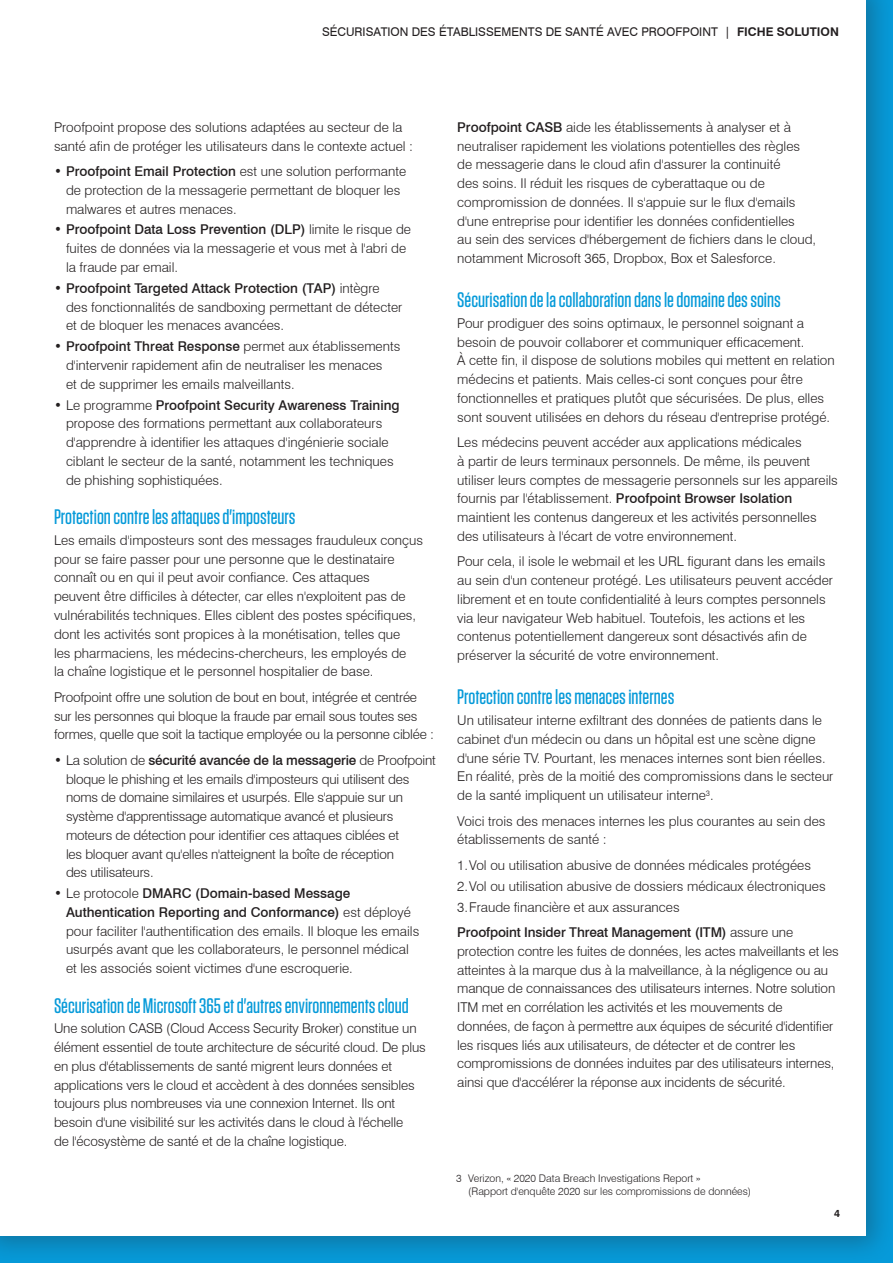
<style>
.page{position:relative;width:893px;height:1263px;background:#fff}
.page>*{position:absolute;margin:0;border:0;box-sizing:border-box;transform-origin:0 0}
.t1{font:500 21px "Tungsten";color:#069ad9}
.t2{font:300 13.5px/18.8px "Swiss 721 BT";color:#231f20}
.t3{font:12px "Swiss 721 BT";color:#231f20}
.t4{font:300 10.5px/13.5px "Swiss 721 BT";color:#231f20}
.t5{font:700 10.5px "Swiss 721 BT";color:#231f20}
.s1{font-weight:700}
.s2{font-weight:500}
</style>
<div class="page">
<div style="left:0;top:0;width:893px;height:1263px;background:#231f20;opacity:.3"></div>
<div style="left:0;top:0;width:866px;height:1236px;background:#fff"></div>
<p class="t3" style="left:322px;top:25px;width:518px">SÉCURISATION DES ÉTABLISSEMENTS DE SANTÉ AVEC PROOFPOINT | <span class="s1">FICHE SOLUTION</span></p>
<p class="t2" style="left:54px;top:117px;width:361px">Proofpoint propose des solutions adaptées au secteur de la santé afin de protéger les utilisateurs dans le contexte actuel :</p>
<p class="t2" style="left:66px;top:162px;width:342px;text-indent:-12px">• <span class="s2">Proofpoint Email Protection</span> est une solution performante de protection de la messagerie permettant de bloquer les malwares et autres menaces.</p>
<p class="t2" style="left:66px;top:220px;width:346px;text-indent:-12px">• <span class="s2">Proofpoint Data Loss Prevention (DLP)</span> limite le risque de fuites de données via la messagerie et vous met à l'abri de la fraude par email.</p>
<p class="t2" style="left:66px;top:279px;width:338px;text-indent:-12px">• <span class="s2">Proofpoint Targeted Attack Protection (TAP)</span> intègre des fonctionnalités de sandboxing permettant de détecter et de bloquer les menaces avancées.</p>
<p class="t2" style="left:66px;top:337px;width:336px;text-indent:-12px">• <span class="s2">Proofpoint Threat Response</span> permet aux établissements d'intervenir rapidement afin de neutraliser les menaces<br>et de supprimer les emails malveillants.</p>
<p class="t2" style="left:66px;top:395px;width:335px;text-indent:-12px">• Le programme <span class="s2">Proofpoint Security Awareness Training </span>propose des formations permettant aux collaborateurs d'apprendre à identifier les attaques d'ingénierie sociale ciblant le secteur de la santé, notamment les techniques de phishing sophistiquées.</p>
<h1 class="t1" style="left:54px;top:506px;width:243px">Protection contre les attaques d'imposteurs</h1>
<p class="t2" style="left:54px;top:531px;width:371px">Les emails d'imposteurs sont des messages frauduleux conçus pour se faire passer pour une personne que le destinataire connaît ou en qui il peut avoir confiance. Ces attaques<br>peuvent être difficiles à détecter, car elles n'exploitent pas de vulnérabilités techniques. Elles ciblent des postes spécifiques, dont les activités sont propices à la monétisation, telles que<br>les pharmaciens, les médecins-chercheurs, les employés de<br>la chaîne logistique et le personnel hospitalier de base.</p>
<p class="t2" style="left:54px;top:687px;width:381px">Proofpoint offre une solution de bout en bout, intégrée et centrée sur les personnes qui bloque la fraude par email sous toutes ses formes, quelle que soit la tactique employée ou la personne ciblée :</p>
<p class="t2" style="left:66px;top:750px;width:371px;text-indent:-12px">• La solution de <span class="s2">sécurité avancée de la messagerie</span> de Proofpoint bloque le phishing et les emails d'imposteurs qui utilisent des noms de domaine similaires et usurpés. Elle s'appuie sur un système d'apprentissage automatique avancé et plusieurs moteurs de détection pour identifier ces attaques ciblées et<br>les bloquer avant qu'elles n'atteignent la boîte de réception<br>des utilisateurs.</p>
<p class="t2" style="left:66px;top:884px;width:355px;text-indent:-12px">• Le protocole <span class="s2">DMARC (Domain-based Message Authentication Reporting and Conformance)</span> est déployé pour faciliter l'authentification des emails. Il bloque les emails usurpés avant que les collaborateurs, le personnel médical et les associés soient victimes d'une escroquerie.</p>
<h1 class="t1" style="left:54px;top:994px;width:356px">Sécurisation de Microsoft 365 et d'autres environnements cloud</h1>
<p class="t2" style="left:54px;top:1019px;width:373px">Une solution CASB (Cloud Access Security Broker) constitue un élément essentiel de toute architecture de sécurité cloud. De plus en plus d'établissements de santé migrent leurs données et applications vers le cloud et accèdent à des données sensibles toujours plus nombreuses via une connexion Internet. Ils ont besoin d'une visibilité sur les activités dans le cloud à l'échelle<br>de l'écosystème de santé et de la chaîne logistique.</p>
<p class="t2" style="left:457px;top:117px;width:360px"><span class="s2">Proofpoint CASB</span> aide les établissements à analyser et à neutraliser rapidement les violations potentielles des règles de messagerie dans le cloud afin d'assurer la continuité<br>des soins. Il réduit les risques de cyberattaque ou de compromission de données. Il s'appuie sur le flux d'emails d'une entreprise pour identifier les données confidentielles<br>au sein des services d'hébergement de fichiers dans le cloud, notamment Microsoft 365, Dropbox, Box et Salesforce.</p>
<h1 class="t1" style="left:457px;top:289px;width:325px">Sécurisation de la collaboration dans le domaine des soins</h1>
<p class="t2" style="left:457px;top:314px;width:379px">Pour prodiguer des soins optimaux, le personnel soignant a besoin de pouvoir collaborer et communiquer efficacement.<br>À cette fin, il dispose de solutions mobiles qui mettent en relation médecins et patients. Mais celles-ci sont conçues pour être fonctionnelles et pratiques plutôt que sécurisées. De plus, elles sont souvent utilisées en dehors du réseau d'entreprise protégé.</p>
<p class="t2" style="left:457px;top:433px;width:382px">Les médecins peuvent accéder aux applications médicales<br>à partir de leurs terminaux personnels. De même, ils peuvent utiliser leurs comptes de messagerie personnels sur les appareils fournis par l'établissement. <span class="s2">Proofpoint Browser Isolation </span>maintient les contenus dangereux et les activités personnelles des utilisateurs à l'écart de votre environnement.</p>
<p class="t2" style="left:457px;top:552px;width:377px">Pour cela, il isole le webmail et les URL figurant dans les emails au sein d'un conteneur protégé. Les utilisateurs peuvent accéder librement et en toute confidentialité à leurs comptes personnels via leur navigateur Web habituel. Toutefois, les actions et les contenus potentiellement dangereux sont désactivés afin de préserver la sécurité de votre environnement.</p>
<h1 class="t1" style="left:457px;top:686px;width:219px">Protection contre les menaces internes</h1>
<p class="t2" style="left:457px;top:711px;width:378px">Un utilisateur interne exfiltrant des données de patients dans le cabinet d'un médecin ou dans un hôpital est une scène digne d'une série TV. Pourtant, les menaces internes sont bien réelles.<br>En réalité, près de la moitié des compromissions dans le secteur de la santé impliquent un utilisateur interne<sup>3</sup>.</p>
<p class="t2" style="left:457px;top:811px;width:370px">Voici trois des menaces internes les plus courantes au sein des établissements de santé :</p>
<p class="t2" style="left:457px;top:854px;width:370px;line-height:20.9px">1.Vol ou utilisation abusive de données médicales protégées<br>2.Vol ou utilisation abusive de dossiers médicaux électroniques<br>3.Fraude financière et aux assurances</p>
<p class="t2" style="left:457px;top:923px;width:383px"><span class="s2">Proofpoint Insider Threat Management (ITM)</span> assure une protection contre les fuites de données, les actes malveillants et les atteintes à la marque dus à la malveillance, à la négligence ou au manque de connaissances des utilisateurs internes. Notre solution ITM met en corrélation les activités et les mouvements de données, de façon à permettre aux équipes de sécurité d'identifier les risques liés aux utilisateurs, de détecter et de contrer les compromissions de données induites par des utilisateurs internes, ainsi que d'accélérer la réponse aux incidents de sécurité.</p>
<p class="t4" style="left:468px;top:1171px;width:285px;text-indent:-12px">3 Verizon, « 2020 Data Breach Investigations Report »<br>(Rapport d'enquête 2020 sur les compromissions de données)</p>
<p class="t5" style="left:834px;top:1207px;width:7px">4</p>
</div>
